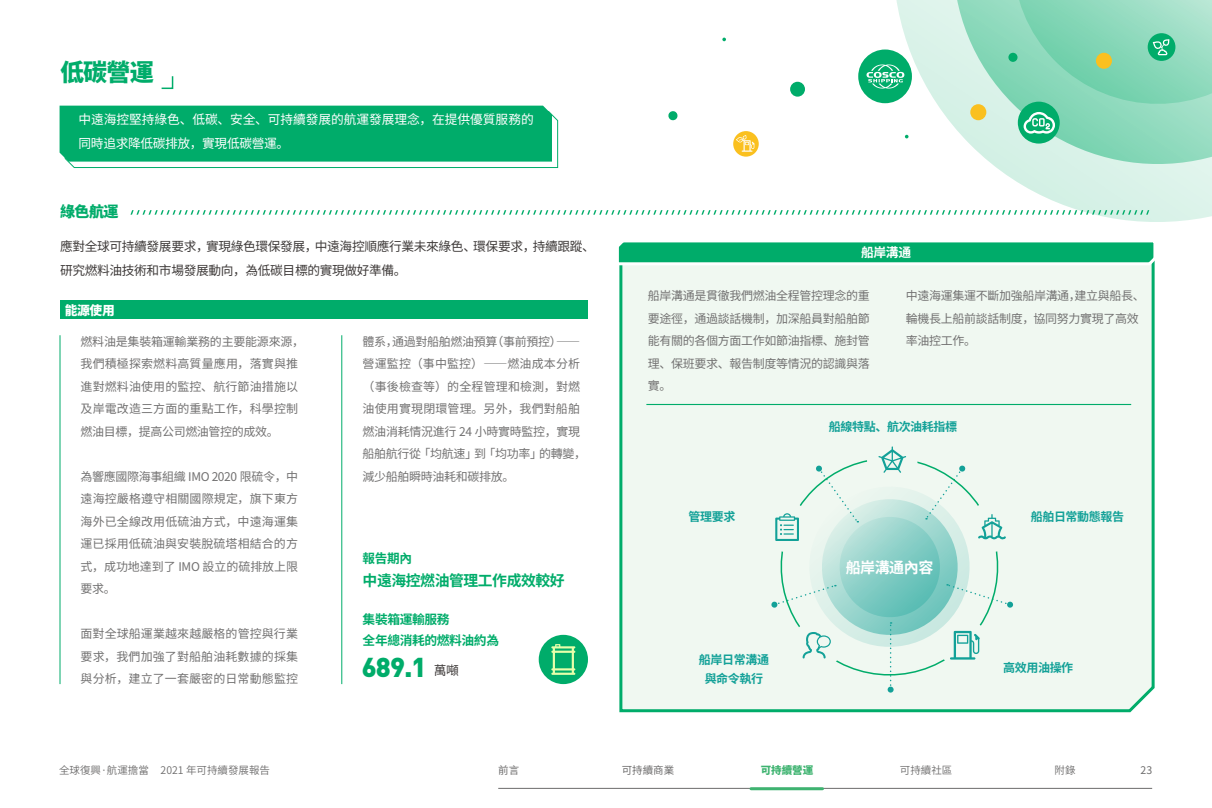
<style>
.page{position:relative;width:1212px;height:808px;background:#fff}
.page>*{position:absolute;margin:0;border:0;box-sizing:border-box;transform-origin:0 0}
.t1{font:900 27px "DIN";color:#00ac6a}
.t2{font:800 24px "Source Han Sans CN";color:#00ac6a}
.t3{font:700 15px "Source Han Sans CN";letter-spacing:-.03em;color:#00ac6a}
.t4{font:700 15px "Source Han Sans CN";letter-spacing:-.03em;color:#fff}
.t5{font:800 15px "Source Han Sans CN";color:#00ac6a}
.t6{font:12.75px/24px "Source Han Sans CN";letter-spacing:-.03em;color:#3e3a39}
.t7{font:12.75px/24px "Source Han Sans CN";letter-spacing:-.005em;color:#fff}
.t8{font:700 12.75px/21px "Source Han Sans CN";letter-spacing:-.03em;color:#00ac6a}
.t9{font:800 12.75px "Source Han Sans CN";color:#fff}
.t10{font:700 12.75px "Source Han Sans CN";color:#fff}
.t11{font:12px/22.5px "Source Han Sans CN";letter-spacing:-.015em;color:#727171;text-align:justify}
.t12{font:12px/22.5px "Source Han Sans CN";letter-spacing:.01em;color:#727171}
.t13{font:700 12px/19.5px "Source Han Sans CN";letter-spacing:-.03em;color:#13a198;text-align:center}
.t14{font:10.5px "Source Han Sans CN";color:#6d6c6c}
.t15{font:10.5px "Source Han Sans CN";color:#6d6c6c}
.t16{font:800 10.5px "Source Han Sans CN";color:#3eb370}
.s1{font-family:"Source Han Sans CN";font-weight:400;font-size:12.75px;color:#3e3a39}
</style>
<div class="page">
<hr style="left:498px;top:788px;width:654px;height:1px;background:#6d6c6c">
<hr style="left:751px;top:787px;width:71px;height:3px;background:#3eb370">
<div style="left:539px;top:635px;width:49px;height:49px;background:#00ac6a;border-radius:50%"></div>
<div style="left:60px;top:300px;width:528px;height:19px;background:#00ac6a"></div>
<svg style="left:131px;top:210px;width:736px;height:5px"></svg>
<hr style="left:60px;top:335px;width:1px;height:349px;background:#00ac6a">
<hr style="left:341px;top:335px;width:1px;height:349px;background:#00ac6a">
<svg style="left:551px;top:644px;width:24px;height:31px"></svg>
<svg style="left:867px;top:0;width:345px;height:222px"></svg>
<svg style="left:933px;top:0;width:279px;height:184px;background:#c8ecde"></svg>
<svg style="left:733px;top:131px;width:26px;height:26px"></svg>
<div style="left:790px;top:82px;width:15px;height:15px;background:#00ac6a;border-radius:50%"></div>
<div style="left:970px;top:104px;width:16px;height:16px;background:#fac01f;border-radius:50%"></div>
<svg style="left:722px;top:38px;width:4px;height:3px"></svg>
<svg style="left:668px;top:111px;width:10px;height:10px"></svg>
<div style="left:858px;top:50px;width:54px;height:53px;background:#00ac6a;border-radius:50%"></div>
<div style="left:1018px;top:102px;width:42px;height:42px;background:#00ac6a;border-radius:50%"></div>
<div style="left:619px;top:267px;width:536px;height:446px;background:#f0f8f1"></div>
<hr style="left:646px;top:404px;width:485px;height:1px;background:#00ac6a">
<svg style="left:618px;top:242px;width:537px;height:25px"></svg>
<div style="left:761px;top:501px;width:51px;height:51px;background:#f0f8f1;border-radius:50%"></div>
<div style="left:967px;top:501px;width:50px;height:51px;background:#f0f8f1;border-radius:50%"></div>
<div style="left:867px;top:434px;width:50px;height:51px;background:#f0f8f1;border-radius:50%"></div>
<svg style="left:771px;top:446px;width:242px;height:247px"></svg>
<svg style="left:60px;top:106px;width:498px;height:62px;background:#19b478"></svg>
<svg style="left:161px;top:76px;width:13px;height:14px"></svg>
<svg style="left:866px;top:64px;width:38px;height:25px"></svg>
<svg style="left:736px;top:135px;width:19px;height:17px"></svg>
<svg style="left:999px;top:0;width:213px;height:134px;background:#88d7b7"></svg>
<h2 class="t2" style="left:60px;top:59px;width:95px">低碳營運</h2>
<p class="t7" style="left:79px;top:108px;width:457px">中遠海控堅持綠色、低碳、安全、可持續發展的航運發展理念，在提供優質服務的同時追求降低碳排放，實現低碳營運。</p>
<p class="t5" style="left:60px;top:203px;width:60px">綠色航運</p>
<p class="t6" style="left:60px;top:234px;width:536px">應對全球可持續發展要求，實現綠色環保發展，中遠海控順應行業未來綠色、環保要求，持續跟蹤、研究燃料油技術和市場發展動向，為低碳目標的實現做好準備。</p>
<p class="t9" style="left:65px;top:303px;width:51px">能源使用</p>
<p class="t12" style="left:81px;top:330px;width:225px">燃料油是集裝箱運輸業務的主要能源來源，我們積極探索燃料高質量應用，落實與推進對燃料油使用的監控、航行節油措施以及岸電改造三方面的重點工作，科學控制燃油目標，提高公司燃油管控的成效。</p>
<p class="t11" style="left:81px;top:465px;width:219px">為響應國際海事組織 IMO 2020 限硫令，中遠海控嚴格遵守相關國際規定，旗下東方海外已全線改用低硫油方式，中遠海運集運已採用低硫油與安裝脫硫塔相結合的方式，成功地達到了 IMO 設立的硫排放上限要求。</p>
<p class="t11" style="left:81px;top:623px;width:219px">面對全球船運業越來越嚴格的管控與行業要求，我們加強了對船舶油耗數據的採集與分析，建立了一套嚴密的日常動態監控</p>
<p class="t11" style="left:363px;top:330px;width:225px;text-align:left">體系，通過對船舶燃油預算（事前預控）——營運監控（事中監控）——燃油成本分析（事後檢查等）的全程管理和檢測，對燃油使用實現閉環管理。另外，我們對船舶燃油消耗情況進行 24 小時實時監控，實現船舶航行從「均航速」到「均功率」的轉變，減少船舶瞬時油耗和碳排放。</p>
<p class="t8" style="left:363px;top:548px;width:51px">報告期內</p>
<p class="t3" style="left:363px;top:572px;width:204px">中遠海控燃油管理工作成效較好</p>
<p class="t8" style="left:363px;top:609px;width:138px">集裝箱運輸服務<br>全年總消耗的燃料油約為</p>
<h1 class="t1" style="left:362px;top:649px;width:99px">689.1 <span class="s1">萬噸</span></h1>
<p class="t10" style="left:861px;top:245px;width:51px">船岸溝通</p>
<p class="t11" style="left:648px;top:285px;width:223px">船岸溝通是貫徹我們燃油全程管控理念的重要途徑，通過談話機制，加深船員對船舶節能有關的各個方面工作如節油指標、施封管理、保班要求、報告制度等情況的認識與落實。</p>
<p class="t13" style="left:829px;top:418px;width:130px">船線特點、航次油耗指標</p>
<p class="t11" style="left:906px;top:285px;width:240px;text-align:left">中遠海運集運不斷加強船岸溝通，建立與船長、輪機長上船前談話制度，協同努力實現了高效率油控工作。</p>
<p class="t13" style="left:689px;top:507px;width:48px">管理要求</p>
<p class="t13" style="left:699px;top:650px;width:72px">船岸日常溝通與命令執行</p>
<p class="t4" style="left:846px;top:559px;width:89px">船岸溝通內容</p>
<p class="t13" style="left:1031px;top:507px;width:95px">船舶日常動態報告</p>
<p class="t13" style="left:1003px;top:658px;width:72px">高效用油操作</p>
<p class="t14" style="left:59px;top:764px;width:212px">全球復興·航運擔當 2021 年可持續發展報告</p>
<p class="t15" style="left:498px;top:764px;width:22px">前言</p>
<p class="t15" style="left:622px;top:764px;width:54px">可持續商業</p>
<p class="t16" style="left:761px;top:764px;width:54px">可持續營運</p>
<p class="t14" style="left:900px;top:764px;width:54px">可持續社區</p>
<p class="t14" style="left:1054px;top:764px;width:22px">附錄</p>
<p class="t15" style="left:1140px;top:764px;width:13px">23</p>
</div>
